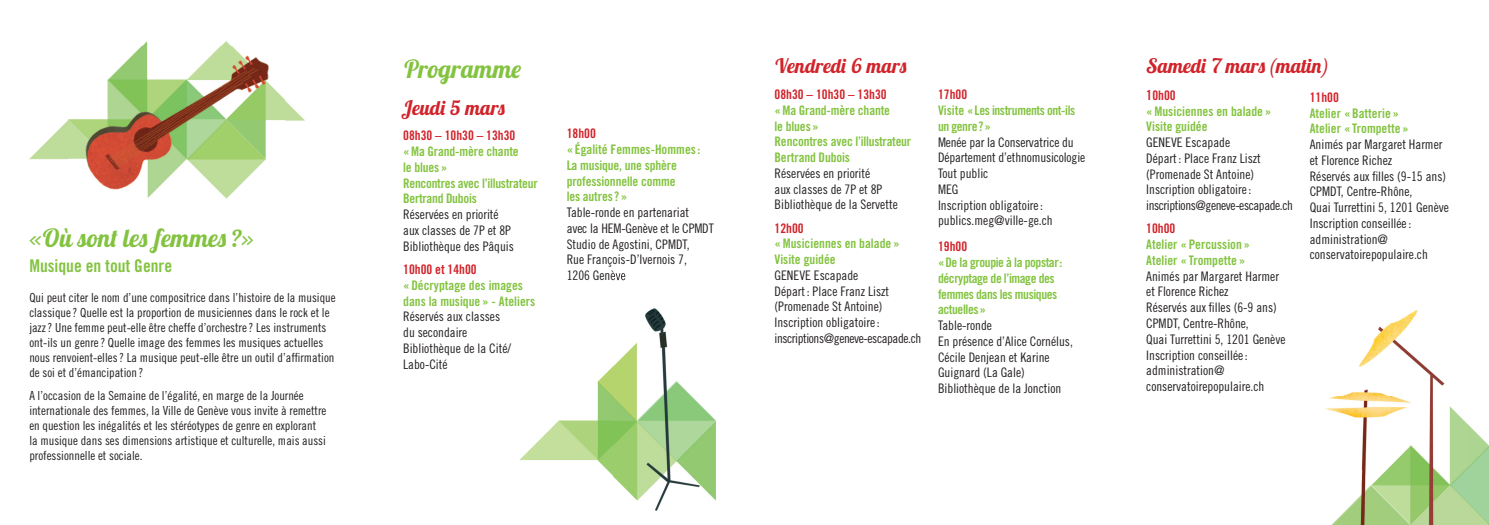
<style>
.page{position:relative;width:1489px;height:525px;background:#fff}
.page>*{position:absolute;margin:0;border:0;box-sizing:border-box;transform-origin:0 0}
.t1{font:italic 700 25px "Lobster Two";color:#83c340}
.t2{font:italic 700 20px "Lobster Two";color:#d1232a}
.t3{font:17.5px "Trade Gothic Bold Cond Twenty";color:#83c340}
.t4{font:13.12px/15.8px "Trade Gothic Cond Eighteen";color:#231f20}
.t5{font:13.12px/15.8px "Trade Gothic Bold Cond Twenty";letter-spacing:-.01em;color:#83c340}
.t6{font:13.12px/15.8px "Trade Gothic Bold Cond Twenty";letter-spacing:-.03em;color:#83c340}
.t7{font:13.12px "Trade Gothic Bold Cond Twenty";color:#d1232a}
.t8{font:12.5px/15px "Trade Gothic Cond Eighteen";color:#231f20}
.s1{font-size:13.75px;color:#d1232a}
.s2{color:#d1232a}
</style>
<div class="page">
<img style="left:29px;top:41px;width:276px;height:119px">
<img style="left:519px;top:366px;width:197px;height:135px">
<img style="left:1465px;top:421px;width:23px;height:103px">
<img style="left:69px;top:46px;width:216px;height:153px">
<img style="left:613px;top:275px;width:53px;height:236px">
<img style="left:613px;top:331px;width:102px;height:179px">
<svg style="left:613px;top:271px;width:12px;height:9px"></svg>
<img style="left:1325px;top:310px;width:140px;height:214px">
<h1 class="t1" style="left:29px;top:222px;width:226px">«Où sont les femmes ?»</h1>
<h3 class="t3" style="left:29px;top:255px;width:144px">Musique en tout Genre</h3>
<p class="t8" style="left:29px;top:290px;width:308px">Qui peut citer le nom d’une compositrice dans l’histoire de la musique classique ? Quelle est la proportion de musiciennes dans le rock et le jazz ? Une femme peut-elle être cheffe d’orchestre ? Les instruments ont-ils un genre ? Quelle image des femmes les musiques actuelles nous renvoient-elles ? La musique peut-elle être un outil d’affirmation de soi et d’émancipation ?</p>
<p class="t8" style="left:29px;top:387px;width:298px">A l’occasion de la Semaine de l’égalité, en marge de la Journée internationale des femmes, la Ville de Genève vous invite à remettre en question les inégalités et les stéréotypes de genre en explorant la musique dans ses dimensions artistique et culturelle, mais aussi professionnelle et sociale.</p>
<h1 class="t1" style="left:403px;top:53px;width:120px">Programme</h1>
<h2 class="t2" style="left:403px;top:95px;width:104px">Jeudi 5 mars</h2>
<p class="t7" style="left:403px;top:128px;width:114px">08h30 – 10h30 – 13h30</p>
<p class="t5" style="left:403px;top:143px;width:136px">« Ma Grand-mère chante<br>le blues »<br>Rencontres avec l’illustrateur<br>Bertrand Dubois</p>
<p class="t4" style="left:403px;top:206px;width:112px">Réservées en priorité aux classes de 7P et 8P<br>Bibliothèque des Pâquis</p>
<p class="t7" style="left:403px;top:261px;width:75px">10h00 et 14h00</p>
<p class="t5" style="left:403px;top:277px;width:134px">« Décryptage des images dans la musique » - Ateliers</p>
<p class="t4" style="left:403px;top:308px;width:109px">Réservés aux classes du secondaire<br>Bibliothèque de la Cité/<br>Labo-Cité</p>
<p class="t7" style="left:566px;top:125px;width:31px">18h00</p>
<p class="t5" style="left:566px;top:141px;width:135px">« Égalité Femmes-Hommes :<br>La musique, une sphère professionnelle comme<br>les autres ? »</p>
<p class="t4" style="left:566px;top:204px;width:149px">Table-ronde en partenariat<br>avec la HEM-Genève et le CPMDT<br>Studio de Agostini, CPMDT,<br>Rue François-D’Ivernois 7,<br>1206 Genève</p>
<h2 class="t2" style="left:774px;top:53px;width:134px">Vendredi 6 mars</h2>
<p class="t7" style="left:774px;top:86px;width:114px">08h30 – 10h30 – 13h30</p>
<p class="t5" style="left:774px;top:102px;width:138px">« Ma Grand-mère chante<br>le blues »<br>Rencontres avec l’illustrateur<br>Bertrand Dubois</p>
<p class="t4" style="left:774px;top:165px;width:125px">Réservées en priorité<br>aux classes de 7P et 8P<br>Bibliothèque de la Servette</p>
<p class="t7" style="left:774px;top:220px;width:31px">12h00</p>
<p class="t5" style="left:774px;top:235px;width:126px">« Musiciennes en balade »<br>Visite guidée</p>
<p class="t4" style="left:774px;top:267px;width:148px">GENEVE Escapade<br>Départ : Place Franz Liszt (Promenade St Antoine)<br>Inscription obligatoire : inscriptions@geneve-escapade.ch</p>
<p class="t7" style="left:938px;top:87px;width:31px">17h00</p>
<p class="t6" style="left:938px;top:102px;width:139px">Visite « Les instruments ont-ils un genre ? »</p>
<p class="t4" style="left:938px;top:134px;width:149px">Menée par la Conservatrice du<br>Département d’ethnomusicologie<br>Tout public<br>MEG<br>Inscription obligatoire : publics.meg@ville-ge.ch</p>
<p class="t7" style="left:938px;top:238px;width:31px">19h00</p>
<p class="t6" style="left:938px;top:254px;width:126px">« De la groupie à la popstar : décryptage de l’image des femmes dans les musiques actuelles »</p>
<p class="t4" style="left:938px;top:317px;width:136px">Table-ronde<br>En présence d’Alice Cornélus,<br>Cécile Denjean et Karine<br>Guignard (La Gale)<br>Bibliothèque de la Jonction</p>
<h2 class="t2" style="left:1146px;top:53px;width:182px">Samedi 7 mars (matin)</h2>
<p class="t5" style="left:1146px;top:87px;width:126px"><span class="s1">1</span><span class="s2">0h00<br></span>« Musiciennes en balade »<br>Visite guidée</p>
<p class="t4" style="left:1146px;top:134px;width:148px">GENEVE Escapade<br>Départ : Place Franz Liszt (Promenade St Antoine)<br>Inscription obligatoire : inscriptions@geneve-escapade.ch</p>
<p class="t7" style="left:1146px;top:220px;width:31px">10h00</p>
<p class="t5" style="left:1146px;top:236px;width:105px">Atelier « Percussion »<br>Atelier « Trompette »</p>
<p class="t4" style="left:1146px;top:268px;width:141px">Animés par Margaret Harmer et Florence Richez<br>Réservés aux filles (6-9 ans)<br>CPMDT, Centre-Rhône,<br>Quai Turrettini 5, 1201 Genève<br>Inscription conseillée : administration@ conservatoirepopulaire.ch</p>
<p class="t7" style="left:1309px;top:89px;width:31px">11h00</p>
<p class="t5" style="left:1309px;top:105px;width:101px">Atelier « Batterie »<br>Atelier « Trompette »</p>
<p class="t4" style="left:1309px;top:136px;width:141px">Animés par Margaret Harmer et Florence Richez<br>Réservés aux filles (9-15 ans)<br>CPMDT, Centre-Rhône,<br>Quai Turrettini 5, 1201 Genève<br>Inscription conseillée : administration@ conservatoirepopulaire.ch</p>
</div>
